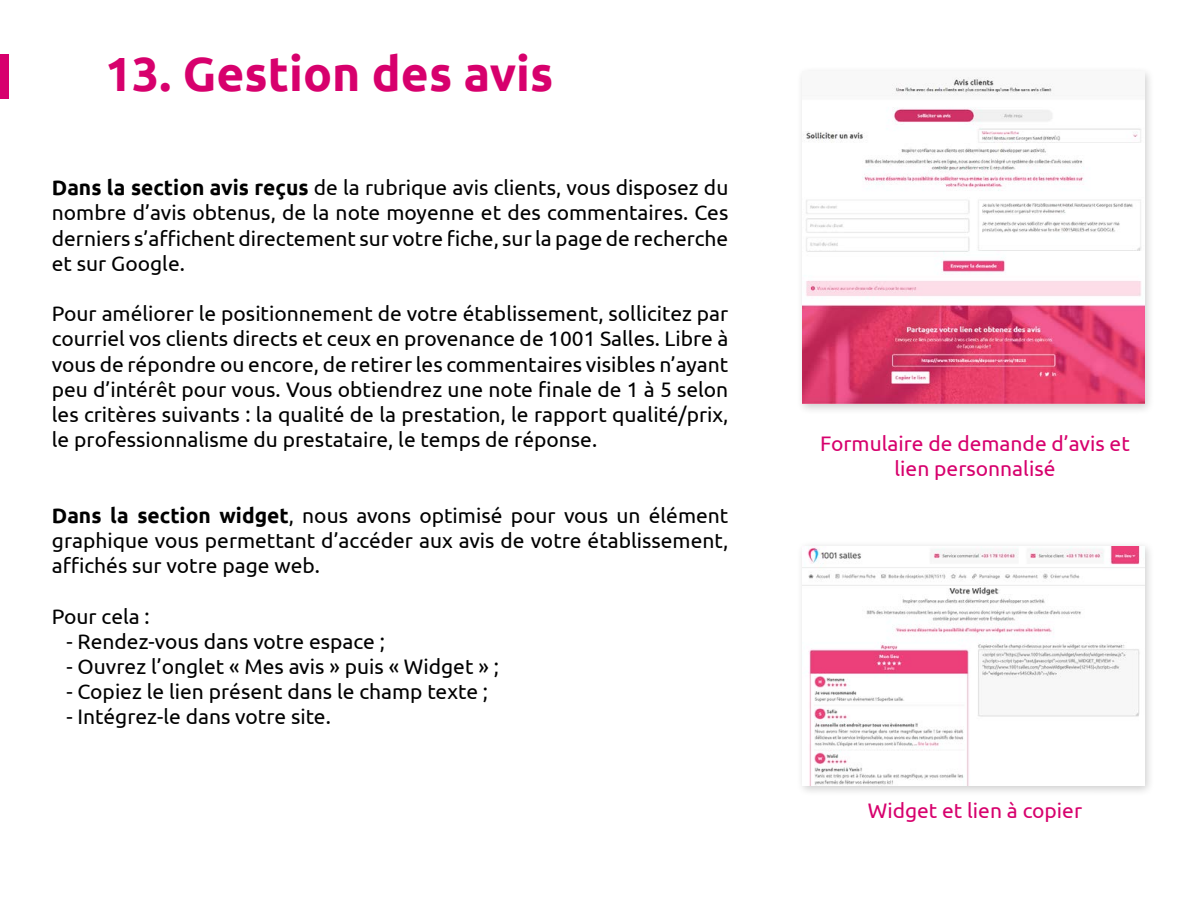
<style>
.page{position:relative;width:1200px;height:900px;background:#fff}
.page>*{position:absolute;margin:0;border:0;box-sizing:border-box;transform-origin:0 0}
.t1{font:700 48px "Ubuntu";color:#d7006d}
.t2{font:21px/25.2px "Ubuntu";color:#000;text-align:justify}
.t3{font:21px/25.2px "Ubuntu";color:#d7006d;text-align:center}
.s1{font-weight:700}
</style>
<div class="page">
<div style="left:0;top:54px;width:9px;height:45px;background:#d7006d"></div>
<div style="left:796px;top:66px;width:359px;height:349px;background:#000;opacity:.2"></div>
<img style="left:802px;top:72px;width:342px;height:332px">
<div style="left:796px;top:539px;width:359px;height:258px;background:#000;opacity:.2"></div>
<img style="left:802px;top:546px;width:342px;height:240px">
<h1 class="t1" style="left:105px;top:45px;width:450px">13. Gestion des avis</h1>
<p class="t2" style="left:52px;top:174px;width:678px"><span class="s1">Dans la section avis reçus</span> de la rubrique avis clients, vous disposez du nombre d’avis obtenus, de la note moyenne et des commentaires. Ces derniers s’affichent directement sur votre fiche, sur la page de recherche et sur Google.</p>
<p class="t2" style="left:52px;top:300px;width:678px">Pour améliorer le positionnement de votre établissement, sollicitez par courriel vos clients directs et ceux en provenance de 1001 Salles. Libre à vous de répondre ou encore, de retirer les commentaires visibles n’ayant peu d’intérêt pour vous. Vous obtiendrez une note finale de 1 à 5 selon les critères suivants : la qualité de la prestation, le rapport qualité/prix, le professionnalisme du prestataire, le temps de réponse.</p>
<p class="t2" style="left:52px;top:502px;width:678px"><span class="s1">Dans la section widget</span>, nous avons optimisé pour vous un élément graphique vous permettant d’accéder aux avis de votre établissement, affichés sur votre page web.</p>
<p class="t2" style="left:52px;top:603px;width:99px">Pour cela :</p>
<p class="t2" style="left:66px;top:628px;width:320px">- Rendez-vous dans votre espace ;</p>
<p class="t2" style="left:66px;top:653px;width:434px">- Ouvrez l’onglet « Mes avis » puis « Widget » ;</p>
<p class="t2" style="left:66px;top:678px;width:423px">- Copiez le lien présent dans le champ texte ;</p>
<p class="t2" style="left:66px;top:704px;width:266px">- Intégrez-le dans votre site.</p>
<p class="t3" style="left:820px;top:430px;width:311px">Formulaire de demande d’avis et lien personnalisé</p>
<p class="t3" style="left:868px;top:798px;width:216px">Widget et lien à copier</p>
</div>
